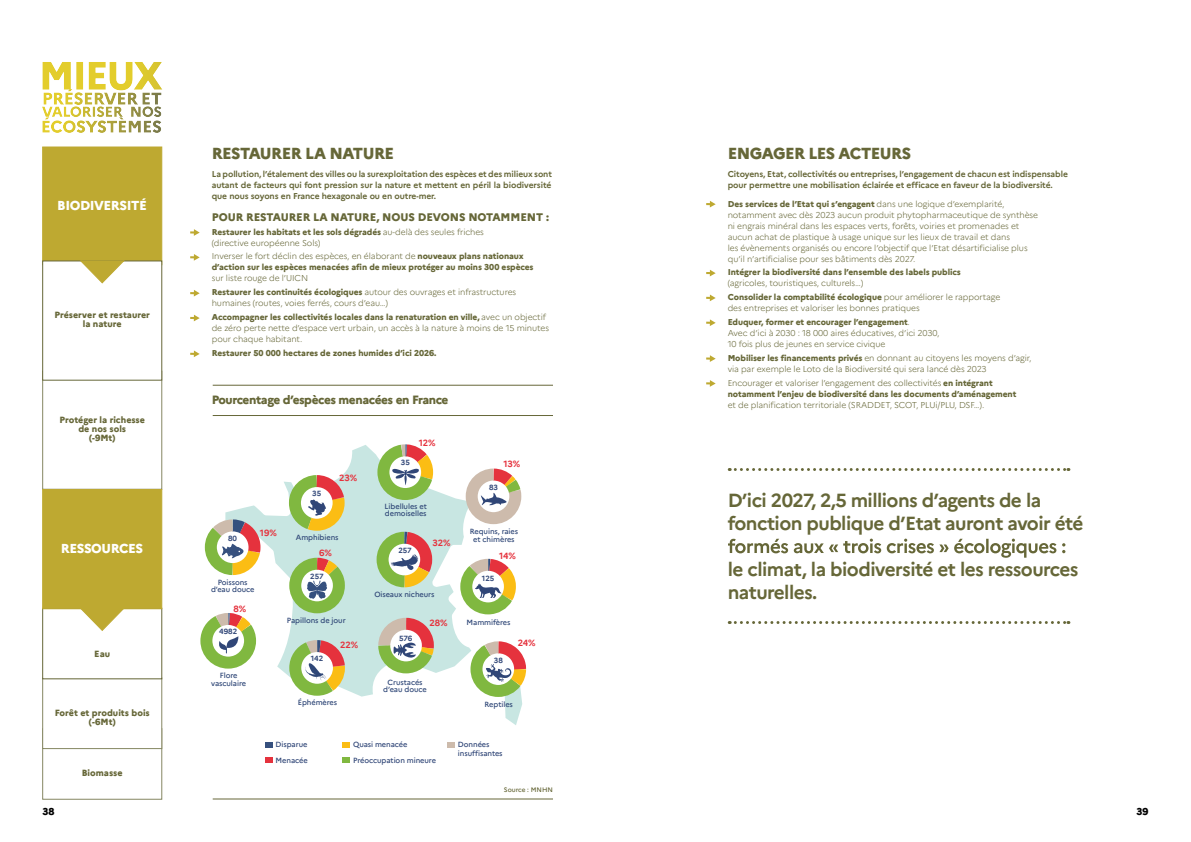
<style>
.page{position:relative;width:1191px;height:842px;background:#fff}
.page>*{position:absolute;margin:0;border:0;box-sizing:border-box;transform-origin:0 0}
.t1{font:700 19px/23px "Marianne";letter-spacing:-.03em;color:#666738}
.t2{font:800 16px "Marianne";letter-spacing:-.035em;color:#666738}
.t3{font:800 13px "Marianne";letter-spacing:-.035em;color:#fff}
.t4{font:800 12px "Marianne";letter-spacing:-.035em;color:#666738}
.t5{font:800 11px "Marianne";letter-spacing:-.01em;color:#666738}
.t6{font:800 10px "Marianne";color:#000}
.t7{font:800 9px/9px "Marianne";color:#666738;text-align:center}
.t8{font:700 9px "Marianne";letter-spacing:-.015em;color:#e5323d}
.t9{font:300 8.5px/11px "Marianne";letter-spacing:-.01em;color:#666738}
.t10{font:800 8.5px/11px "Marianne";letter-spacing:-.01em;color:#666738}
.t11{font:700 8.5px/11px "Marianne";letter-spacing:-.01em;color:#666738;text-align:justify}
.t12{font:500 7.5px/7.5px "Marianne";letter-spacing:-.01em;color:#2f4777;text-align:center}
.t13{font:500 7.5px/15.4px "Marianne";letter-spacing:-.01em;color:#304677}
.t14{font:700 7.5px "Marianne";letter-spacing:-.005em;color:#304677}
.t15{font:500 6.5px "Marianne";color:#666738}
.s1{font-weight:800}
.s2{font-weight:300}
</style>
<div class="page">
<svg style="left:42px;top:62px;width:121px;height:71px"></svg>
<svg style="left:190px;top:229px;width:10px;height:7px"></svg>
<svg style="left:190px;top:254px;width:10px;height:7px"></svg>
<svg style="left:190px;top:290px;width:10px;height:6px"></svg>
<svg style="left:190px;top:315px;width:10px;height:6px"></svg>
<svg style="left:190px;top:350px;width:10px;height:7px"></svg>
<svg style="left:228px;top:445px;width:236px;height:252px"></svg>
<div style="left:265px;top:742px;width:8px;height:5px;background:#36507e"></div>
<div style="left:265px;top:757px;width:8px;height:6px;background:#e5323d"></div>
<svg style="left:343px;top:742px;width:7px;height:5px"></svg>
<div style="left:447px;top:742px;width:8px;height:5px;background:#cdbbac"></div>
<div style="left:343px;top:757px;width:7px;height:6px;background:#80b840"></div>
<svg style="left:204px;top:512px;width:64px;height:69px"></svg>
<svg style="left:283px;top:632px;width:69px;height:65px"></svg>
<svg style="left:283px;top:469px;width:69px;height:70px"></svg>
<svg style="left:371px;top:444px;width:70px;height:62px"></svg>
<svg style="left:460px;top:463px;width:62px;height:67px"></svg>
<svg style="left:454px;top:550px;width:62px;height:70px"></svg>
<svg style="left:464px;top:641px;width:63px;height:84px"></svg>
<svg style="left:372px;top:609px;width:70px;height:70px"></svg>
<svg style="left:200px;top:605px;width:63px;height:70px"></svg>
<svg style="left:283px;top:550px;width:68px;height:69px"></svg>
<svg style="left:370px;top:523px;width:70px;height:70px;background:#c3c6a9"></svg>
<svg style="left:706px;top:201px;width:9px;height:6px"></svg>
<svg style="left:706px;top:270px;width:9px;height:6px"></svg>
<svg style="left:706px;top:295px;width:9px;height:6px"></svg>
<svg style="left:706px;top:319px;width:9px;height:7px"></svg>
<svg style="left:706px;top:355px;width:9px;height:7px"></svg>
<svg style="left:706px;top:380px;width:9px;height:7px"></svg>
<svg style="left:728px;top:539px;width:337px;height:19px"></svg>
<svg style="left:729px;top:468px;width:340px;height:3px"></svg>
<svg style="left:729px;top:621px;width:340px;height:3px"></svg>
<div style="left:43px;top:147px;width:119px;height:118px;background:#bea931;border:1px solid #bea931"></div>
<div style="left:43px;top:371px;width:119px;height:118px;border:1px solid #858762"></div>
<div style="left:43px;top:678px;width:119px;height:71px;background:#fff;border:1px solid #858762"></div>
<div style="left:43px;top:261px;width:119px;height:119px;background:#fff"></div>
<div style="left:43px;top:608px;width:119px;height:71px;background:#fff"></div>
<div style="left:43px;top:489px;width:119px;height:120px;background:#bea931;border:1px solid #bea931"></div>
<svg style="left:79px;top:607px;width:47px;height:24px"></svg>
<svg style="left:80px;top:260px;width:44px;height:23px"></svg>
<hr style="left:213px;top:385px;width:340px;height:1px;background:#666738">
<hr style="left:213px;top:415px;width:340px;height:1px;background:#666738">
<hr style="left:213px;top:798px;width:340px;height:1px;background:#666738">
<h3 class="t3" style="left:57px;top:198px;width:91px">BIODIVERSITÉ</h3>
<p class="t7" style="left:55px;top:310px;width:97px">Préserver et restaurer la nature</p>
<p class="t7" style="left:59px;top:416px;width:87px">Protéger la richesse de nos sols<br>(-9Mt)</p>
<h3 class="t3" style="left:61px;top:542px;width:84px">RESSOURCES</h3>
<p class="t7" style="left:94px;top:649px;width:17px">Eau</p>
<p class="t7" style="left:55px;top:709px;width:96px">Forêt et produits bois (-6Mt)</p>
<p class="t7" style="left:82px;top:768px;width:42px">Biomasse</p>
<h2 class="t2" style="left:212px;top:145px;width:184px">RESTAURER LA NATURE</h2>
<p class="t11" style="left:212px;top:168px;width:342px">La pollution, l’étalement des villes ou la surexploitation des espèces et des milieux sont autant de facteurs qui font pression sur la nature et mettent en péril la biodiversité que nous soyons en France hexagonale ou en outre-mer.</p>
<p class="t5" style="left:212px;top:211px;width:339px">POUR RESTAURER LA NATURE, NOUS DEVONS NOTAMMENT :</p>
<p class="t9" style="left:212px;top:226px;width:274px"><span class="s1">Restaurer les habitats et les sols dégradés</span> au-delà des seules friches (directive européenne Sols)</p>
<p class="t10" style="left:212px;top:251px;width:323px"><span class="s2">Inverser le fort déclin des espèces, en élaborant de</span> nouveaux plans nationaux d’action sur les espèces menacées afin de mieux protéger au moins 300 espèces</p>
<p class="t9" style="left:212px;top:272px;width:306px;line-height:13.8px">sur liste rouge de l’UICN<br><span class="s1">Restaurer les continuités écologiques</span> autour des ouvrages et infrastructures</p>
<p class="t10" style="left:212px;top:297px;width:336px;line-height:13.8px"><span class="s2">humaines (routes, voies ferrés, cours d’eau…)<br></span>Accompagner les collectivités locales dans la renaturation en ville, <span class="s2">avec un objectif</span></p>
<p class="t9" style="left:212px;top:323px;width:339px">de zéro perte nette d’espace vert urbain, un accès à la nature à moins de 15 minutes pour chaque habitant.</p>
<p class="t10" style="left:212px;top:348px;width:226px">Restaurer 50 000 hectares de zones humides d’ici 2026.</p>
<h3 class="t4" style="left:212px;top:393px;width:238px">Pourcentage d’espèces menacées en France</h3>
<p class="t14" style="left:228px;top:534px;width:10px">80</p>
<p class="t8" style="left:260px;top:528px;width:18px">19%</p>
<p class="t12" style="left:211px;top:578px;width:45px">Poissons d’eau douce</p>
<p class="t8" style="left:233px;top:604px;width:14px">8%</p>
<p class="t14" style="left:219px;top:627px;width:19px">4982</p>
<p class="t12" style="left:211px;top:672px;width:36px">Flore vasculaire</p>
<p class="t14" style="left:312px;top:490px;width:10px">35</p>
<p class="t8" style="left:339px;top:473px;width:20px">23%</p>
<p class="t12" style="left:296px;top:534px;width:44px">Amphibiens</p>
<p class="t8" style="left:319px;top:548px;width:14px">6%</p>
<p class="t14" style="left:310px;top:572px;width:15px">257</p>
<p class="t14" style="left:401px;top:458px;width:10px">35</p>
<p class="t8" style="left:419px;top:438px;width:18px">12%</p>
<p class="t12" style="left:384px;top:502px;width:44px;text-align:left">Libellules et demoiselles</p>
<p class="t14" style="left:398px;top:546px;width:15px">257</p>
<p class="t8" style="left:432px;top:538px;width:20px">32%</p>
<p class="t12" style="left:374px;top:591px;width:62px">Oiseaux nicheurs</p>
<p class="t12" style="left:287px;top:617px;width:60px">Papillons de jour</p>
<p class="t8" style="left:429px;top:618px;width:20px">28%</p>
<p class="t14" style="left:311px;top:654px;width:14px">142</p>
<p class="t8" style="left:340px;top:640px;width:20px">22%</p>
<p class="t12" style="left:298px;top:699px;width:41px">Éphémères</p>
<p class="t14" style="left:399px;top:634px;width:15px">576</p>
<p class="t12" style="left:383px;top:678px;width:45px">Crustacés d’eau douce</p>
<p class="t8" style="left:503px;top:459px;width:18px">13%</p>
<p class="t14" style="left:489px;top:484px;width:10px">83</p>
<p class="t12" style="left:470px;top:528px;width:50px">Requins, raies et chimères</p>
<p class="t8" style="left:499px;top:551px;width:18px">14%</p>
<p class="t14" style="left:482px;top:574px;width:14px">125</p>
<p class="t12" style="left:466px;top:618px;width:45px">Mammifères</p>
<p class="t14" style="left:494px;top:656px;width:10px">38</p>
<p class="t8" style="left:518px;top:638px;width:19px">24%</p>
<p class="t12" style="left:484px;top:701px;width:30px">Reptiles</p>
<p class="t13" style="left:276px;top:737px;width:34px">Disparue<br>Menacée</p>
<p class="t13" style="left:353px;top:737px;width:56px">Quasi menacée</p>
<p class="t13" style="left:458px;top:740px;width:46px;line-height:9px">Données insuffisantes</p>
<p class="t13" style="left:353px;top:752px;width:84px">Préoccupation mineure</p>
<p class="t15" style="left:504px;top:786px;width:50px">Source : MNHN</p>
<h2 class="t2" style="left:727px;top:145px;width:185px">ENGAGER LES ACTEURS</h2>
<p class="t11" style="left:727px;top:168px;width:342px">Citoyens, Etat, collectivités ou entreprises, l’engagement de chacun est indispensable pour permettre une mobilisation éclairée et efficace en faveur de la biodiversité.</p>
<p class="t9" style="left:727px;top:198px;width:312px"><span class="s1">Des services de l’Etat qui s’engagent</span> dans une logique d’exemplarité, notamment avec dès 2023 aucun produit phytopharmaceutique de synthèse ni engrais minéral dans les espaces verts, forêts, voiries et promenades et aucun achat de plastique à usage unique sur les lieux de travail et dans<br>les évènements organisés ou encore l’objectif que l’Etat désartificialise plus qu’il n’artificialise pour ses bâtiments dès 2027.</p>
<p class="t10" style="left:727px;top:267px;width:235px">Intégrer la biodiversité dans l’ensemble des labels publics</p>
<p class="t9" style="left:727px;top:277px;width:274px;line-height:13.8px">(agricoles, touristiques, culturels…)<br><span class="s1">Consolider la comptabilité écologique</span> pour améliorer le rapportage</p>
<p class="t9" style="left:727px;top:302px;width:193px;line-height:13.8px">des entreprises et valoriser les bonnes pratiques<br><span class="s1">Eduquer, former et encourager l’engagement</span>.</p>
<p class="t9" style="left:727px;top:328px;width:213px">Avec d’ici à 2030 : 18 000 aires éducatives, d’ici 2030,<br>10 fois plus de jeunes en service civique</p>
<p class="t9" style="left:727px;top:353px;width:305px"><span class="s1">Mobiliser les financements privés</span> en donnant au citoyens les moyens d’agir, via par exemple le Loto de la Biodiversité qui sera lancé dès 2023</p>
<p class="t10" style="left:727px;top:377px;width:290px"><span class="s2">Encourager et valoriser l’engagement des collectivités</span> en intégrant notamment l’enjeu de biodiversité dans les documents d’aménagement</p>
<p class="t9" style="left:727px;top:399px;width:258px">et de planification territoriale (SRADDET, SCOT, PLUi/PLU, DSF…).</p>
<h1 class="t1" style="left:727px;top:489px;width:357px">D’ici 2027, 2,5 millions d’agents de la fonction publique d’Etat auront avoir été</h1>
<h1 class="t1" style="left:727px;top:558px;width:352px">le climat, la biodiversité et les ressources naturelles.</h1>
<p class="t6" style="left:43px;top:806px;width:13px">38</p>
<p class="t6" style="left:1136px;top:806px;width:13px">39</p>
</div>
